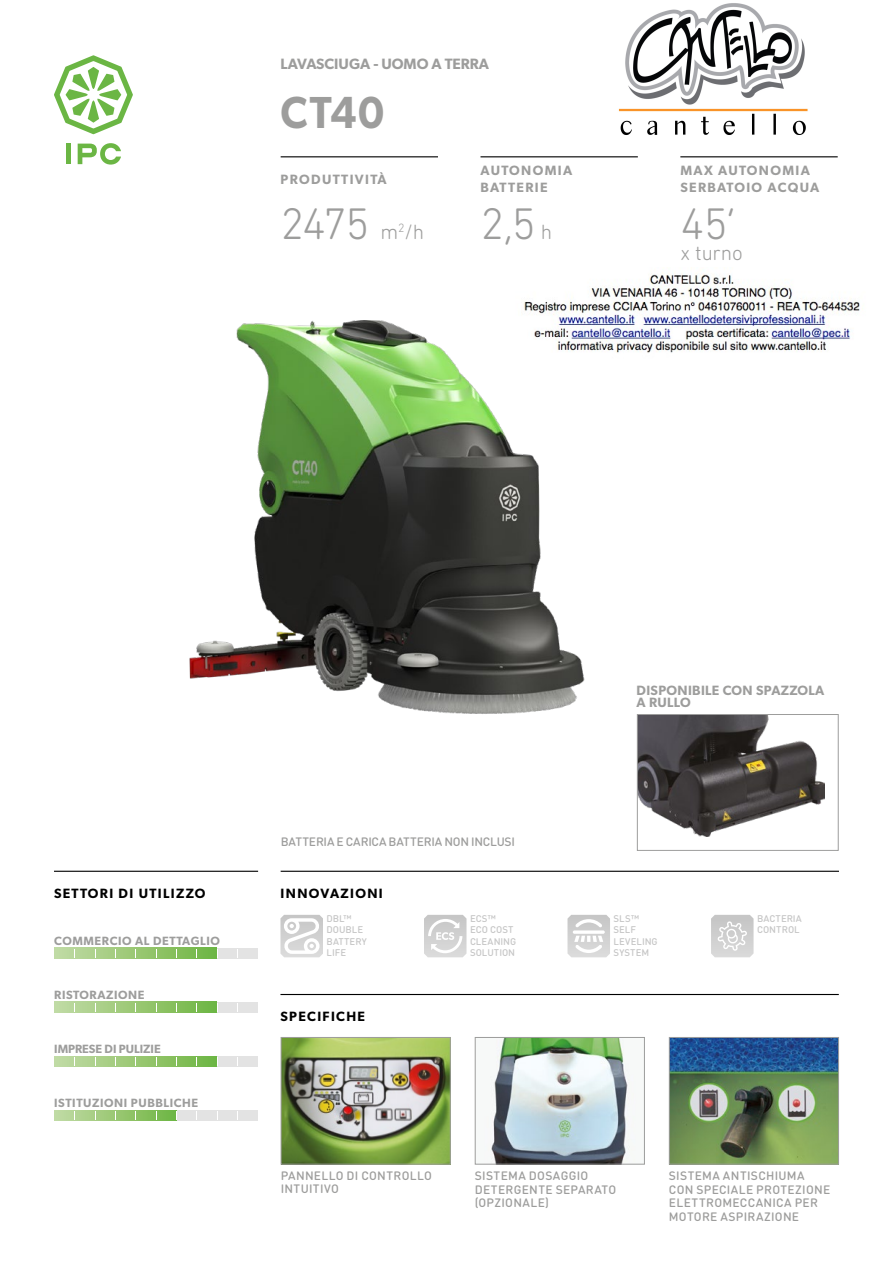
<style>
.page{position:relative;width:893px;height:1263px;background:#fff}
.page>*{position:absolute;margin:0;border:0;box-sizing:border-box;transform-origin:0 0}
.t1{font:300 45px "DIN Next Rounded LT Pro";letter-spacing:-.04em;color:#9d9d9c}
.t2{font:600 45px "Gibson";color:#9d9d9c;scale:.93 1}
.t3{font:300 21px "DIN Next Rounded LT Pro";letter-spacing:-.005em;color:#9d9d9c}
.t4{font:600 15px "Gibson";color:#9d9d9c}
.t5{font:600 13.5px/16.2px "Gibson";letter-spacing:.1em;color:#9d9d9c}
.t6{font:600 13.5px "Gibson";letter-spacing:.1em;color:#000}
.t7{font:600 13.5px/12px "Gibson";letter-spacing:.025em;color:#9d9d9c}
.t8{font:500 12px/13.5px "DIN Round Pro";letter-spacing:.02em;color:#9d9d9c}
.t9{font:600 12px "Gibson";letter-spacing:.05em;color:#9d9d9c}
.t10{font:500 12px "DIN Round Pro";letter-spacing:-.02em;color:#9d9d9c}
.t11{font:600 12px "Gibson";color:#9d9d9c}
.t12{font:500 9.6px/11.2px "DIN Round Pro";color:#c6c6c6}
.s1{font-size:21px}
</style>
<div class="page">
<div style="left:66px;top:144px;width:5px;height:20px;background:#6bb644"></div>
<svg style="left:78px;top:143px;width:43px;height:22px"></svg>
<svg style="left:54px;top:55px;width:79px;height:79px"></svg>
<img style="left:671px;top:1039px;width:166px;height:123px">
<div style="left:669px;top:1037px;width:170px;height:127px;border:1px solid #9d9d9c"></div>
<img style="left:283px;top:1039px;width:166px;height:123px">
<div style="left:281px;top:1037px;width:170px;height:127px;border:1px solid #9d9d9c"></div>
<hr style="left:281px;top:156px;width:157px;height:1px;background:#000">
<hr style="left:480px;top:156px;width:158px;height:1px;background:#000">
<hr style="left:680px;top:156px;width:158px;height:1px;background:#000">
<hr style="left:281px;top:871px;width:558px;height:1px;background:#000">
<hr style="left:280px;top:994px;width:559px;height:1px;background:#000">
<img style="left:189px;top:321px;width:448px;height:488px">
<img style="left:639px;top:716px;width:186px;height:120px">
<div style="left:637px;top:714px;width:202px;height:137px;border:1px solid #9d9d9c"></div>
<hr style="left:54px;top:871px;width:204px;height:1px;background:#000">
<div style="left:54px;top:948px;width:204px;height:10px;background:#e3e3e3"></div>
<svg style="left:54px;top:948px;width:163px;height:10px;background:#9cca79"></svg>
<div style="left:54px;top:1056px;width:204px;height:11px;background:#e3e3e3"></div>
<svg style="left:54px;top:1056px;width:163px;height:11px;background:#9cca78"></svg>
<div style="left:54px;top:1002px;width:204px;height:10px;background:#e3e3e3"></div>
<svg style="left:54px;top:1002px;width:163px;height:10px;background:#9cca79"></svg>
<div style="left:54px;top:1110px;width:204px;height:11px;background:#e3e3e3"></div>
<svg style="left:54px;top:1110px;width:122px;height:11px"></svg>
<img style="left:488px;top:1039px;width:147px;height:123px">
<div style="left:475px;top:1037px;width:170px;height:127px;border:1px solid #9d9d9c"></div>
<svg style="left:711px;top:915px;width:42px;height:42px;background:#d5d5d5"></svg>
<svg style="left:280px;top:915px;width:43px;height:42px"></svg>
<svg style="left:424px;top:915px;width:42px;height:42px"></svg>
<svg style="left:567px;top:915px;width:43px;height:42px"></svg>
<img style="left:618px;top:3px;width:190px;height:132px">
<img style="left:515px;top:273px;width:345px;height:85px">
<p class="t4" style="left:281px;top:55px;width:210px">LAVASCIUGA - UOMO A TERRA</p>
<h1 class="t2" style="left:281px;top:86px;width:113px">CT40</h1>
<p class="t5" style="left:281px;top:170px;width:108px">PRODUTTIVITÀ</p>
<p class="t5" style="left:480px;top:162px;width:93px">AUTONOMIA<br>BATTERIE</p>
<p class="t5" style="left:680px;top:162px;width:140px">MAX AUTONOMIA<br>SERBATOIO ACQUA</p>
<h1 class="t1" style="left:281px;top:198px;width:145px">2475 <span class="s1">m</span><sup>2</sup><span class="s1">/h</span></h1>
<h1 class="t1" style="left:480px;top:198px;width:73px">2,5 <span class="s1">h</span></h1>
<h1 class="t1" style="left:680px;top:198px;width:57px">45’</h1>
<h2 class="t3" style="left:680px;top:241px;width:64px">x turno</h2>
<p class="t6" style="left:54px;top:885px;width:153px">SETTORI DI UTILIZZO</p>
<p class="t9" style="left:54px;top:933px;width:167px">COMMERCIO AL DETTAGLIO</p>
<p class="t9" style="left:54px;top:987px;width:92px">RISTORAZIONE</p>
<p class="t11" style="left:54px;top:1041px;width:108px">IMPRESE DI PULIZIE</p>
<p class="t9" style="left:54px;top:1096px;width:146px">ISTITUZIONI PUBBLICHE</p>
<p class="t10" style="left:281px;top:834px;width:236px">BATTERIA E CARICA BATTERIA NON INCLUSI</p>
<p class="t6" style="left:281px;top:885px;width:104px">INNOVAZIONI</p>
<p class="t7" style="left:637px;top:684px;width:189px">DISPONIBILE CON SPAZZOLA<br>A RULLO</p>
<p class="t12" style="left:327px;top:913px;width:42px">DBL™<br>DOUBLE<br>BATTERY<br>LIFE</p>
<p class="t12" style="left:470px;top:913px;width:48px">ECS™<br>ECO COST<br>CLEANING<br>SOLUTION</p>
<p class="t12" style="left:614px;top:913px;width:46px">SLS™<br>SELF<br>LEVELING<br>SYSTEM</p>
<p class="t6" style="left:280px;top:1008px;width:86px">SPECIFICHE</p>
<p class="t12" style="left:757px;top:913px;width:46px">BACTERIA<br>CONTROL</p>
<p class="t8" style="left:281px;top:1168px;width:153px">PANNELLO DI CONTROLLO<br>INTUITIVO</p>
<p class="t8" style="left:475px;top:1168px;width:143px">SISTEMA DOSAGGIO<br>DETERGENTE SEPARATO (OPZIONALE)</p>
<p class="t8" style="left:669px;top:1168px;width:163px">SISTEMA ANTISCHIUMA<br>CON SPECIALE PROTEZIONE<br>ELETTROMECCANICA PER<br>MOTORE ASPIRAZIONE</p>
</div>
